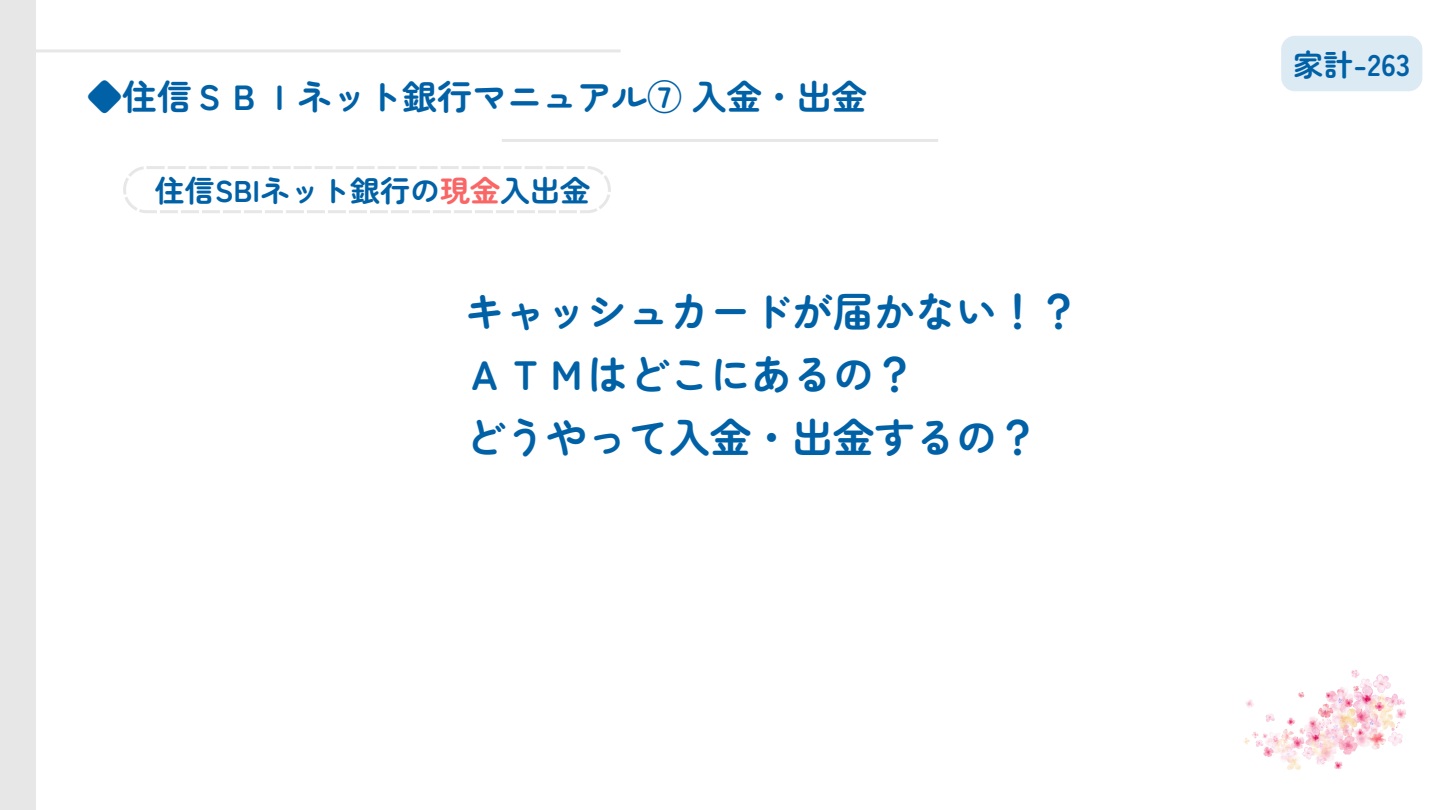
<style>
.page{position:relative;width:1440px;height:810px;background:#fff}
.page>*{position:absolute;margin:0;border:0;box-sizing:border-box;transform-origin:0 0}
.t1{font:700 41px/62.7px "Zen Maru Gothic";color:#0061a7}
.t2{font:700 35px "Zen Maru Gothic";color:#0061a7}
.t3{font:700 30px "Zen Maru Gothic";color:#0061a7}
.s1{color:#fa6666}
</style>
<div class="page">
<hr style="left:502px;top:139px;width:436px;height:3px;background:#e7e7e7">
<hr style="left:36px;top:49px;width:585px;height:3px;background:#e7e7e7">
<div style="left:0;top:0;width:36px;height:810px;background:#e7e7e7"></div>
<svg style="left:123px;top:166px;width:488px;height:47px"></svg>
<img style="left:1243px;top:670px;width:163px;height:100px">
<div style="left:1281px;top:36px;width:141px;height:55px;background:#dceaf4;border-radius:14px"></div>
<p class="t2" style="left:87px;top:70px;width:781px">◆住信ＳＢＩネット銀行マニュアル⑦ 入金・出金</p>
<p class="t3" style="left:155px;top:167px;width:437px">住信SBIネット銀行の<span class="s1">現金</span>入出金</p>
<h2 class="t1" style="left:464px;top:278px;width:617px">キャッシュカードが届かない！？<br>ＡＴＭはどこにあるの？<br>どうやって入金・出金するの？</h2>
<h3 class="t3" style="left:1293px;top:41px;width:119px">家計-263</h3>
</div>
